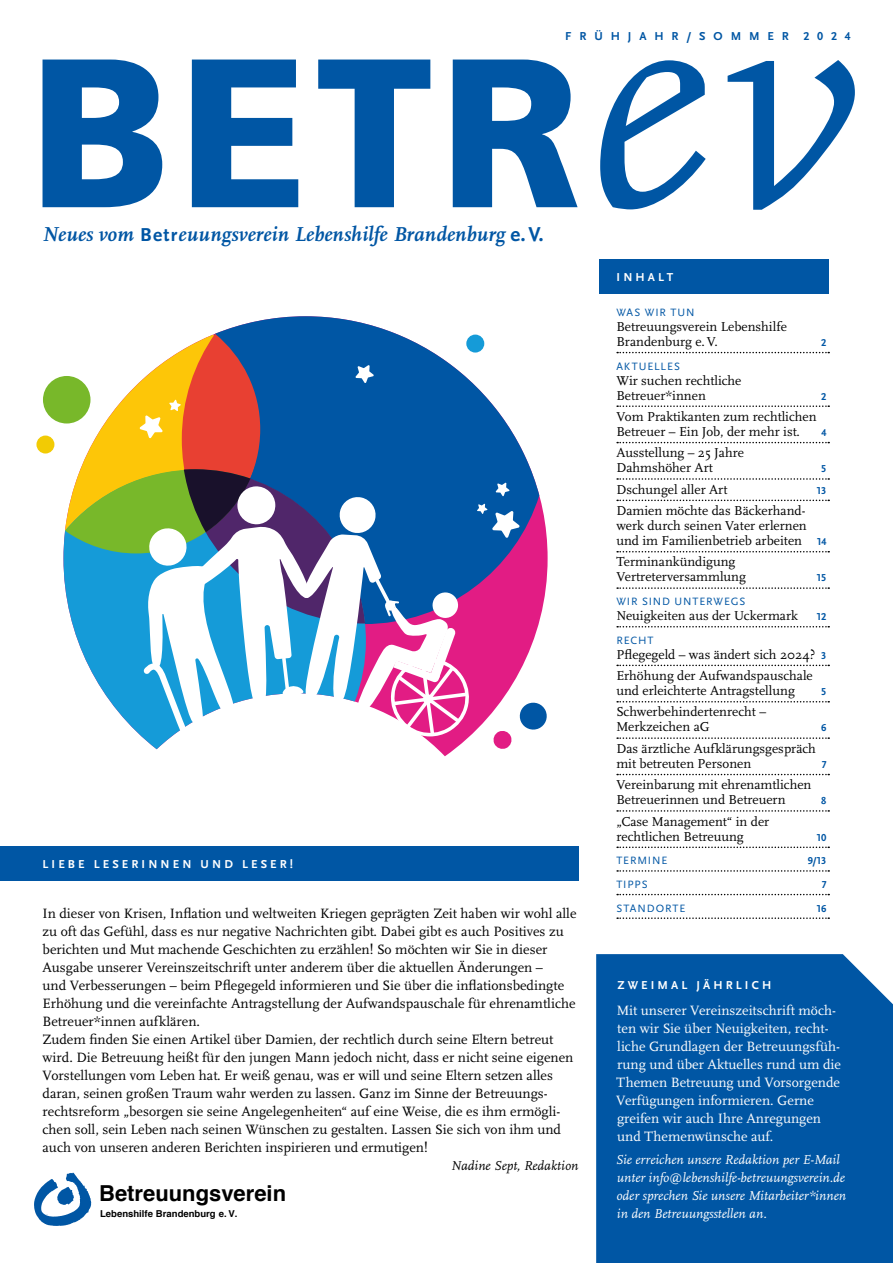
<style>
.page{position:relative;width:893px;height:1263px;background:#fff}
.page>*{position:absolute;margin:0;border:0;box-sizing:border-box;transform-origin:0 0}
.t1{font:700 22.05px "Helvetica";color:#000}
.Rubrik{font:italic 700 21px "Scala Pro";letter-spacing:.01em;color:#0056a4}
.Fließtext_ohne_Abstand{font:14.1px/18px "Scala Pro";color:#000}
.t2{font:14.1px/18px "Scala Pro";color:#fff}
.IHV-Text{font:13.5px/15px "Scala Pro";color:#000}
.t3{font:italic 13.5px/18px "Scala Pro";color:#fff}
.Fließtext_Kursiv__RB{font:italic 13.5px "Scala Pro";color:#000}
.Rubrik_weiss{font:700 12px "Scala Sans Pro";letter-spacing:.26em;color:#fff}
.Rubrik-2{font:700 12px "Scala Sans Pro";letter-spacing:.66em;color:#0056a4}
.IHV-Text-2{font:11.1px "Scala Sans Pro";letter-spacing:.08em;color:#0056a4}
.IHV-Text-3{font:700 10.5px "Scala Sans Pro";color:#0056a4}
.t4{font:700 9.6px "Helvetica";color:#000}
.s1{font-family:"Scala Sans Pro";font-style:normal;font-size:19.5px}
.s2{font-family:"Scala Sans Pro";font-style:normal}
.s3{font-family:"Scala Sans Pro";font-weight:700;font-size:10.5px;color:#0056a4}
</style>
<div class="page">
<svg style="left:43px;top:60px;width:812px;height:150px"></svg>
<svg style="left:34px;top:1172px;width:57px;height:54px"></svg>
<svg style="left:617px;top:352px;width:212px;height:1px"></svg>
<svg style="left:617px;top:405px;width:212px;height:2px"></svg>
<svg style="left:617px;top:442px;width:212px;height:1px"></svg>
<svg style="left:617px;top:478px;width:212px;height:2px"></svg>
<svg style="left:617px;top:500px;width:212px;height:1px"></svg>
<svg style="left:617px;top:551px;width:212px;height:1px"></svg>
<svg style="left:617px;top:587px;width:212px;height:2px"></svg>
<svg style="left:617px;top:626px;width:212px;height:1px"></svg>
<svg style="left:617px;top:665px;width:212px;height:1px"></svg>
<svg style="left:617px;top:701px;width:212px;height:1px"></svg>
<svg style="left:617px;top:737px;width:212px;height:2px"></svg>
<svg style="left:617px;top:774px;width:212px;height:1px"></svg>
<svg style="left:617px;top:810px;width:212px;height:2px"></svg>
<svg style="left:617px;top:846px;width:212px;height:2px"></svg>
<svg style="left:617px;top:870px;width:212px;height:2px"></svg>
<svg style="left:617px;top:894px;width:212px;height:1px"></svg>
<svg style="left:617px;top:917px;width:212px;height:2px"></svg>
<div style="left:0;top:846px;width:578px;height:34px;background:#0056a4"></div>
<div style="left:600px;top:259px;width:229px;height:34px;background:#0056a4"></div>
<div style="left:596px;top:954px;width:297px;height:309px;background:#0056a4"></div>
<svg style="left:63px;top:423px;width:485px;height:333px"></svg>
<div style="left:43px;top:376px;width:47px;height:47px;background:#78b82a;border-radius:50%"></div>
<div style="left:36px;top:436px;width:18px;height:17px;background:#f2cb04;border-radius:50%"></div>
<svg style="left:492px;top:701px;width:56px;height:49px"></svg>
<svg style="left:214px;top:316px;width:325px;height:308px"></svg>
<svg style="left:63px;top:470px;width:303px;height:279px"></svg>
<svg style="left:495px;top:482px;width:15px;height:14px"></svg>
<svg style="left:477px;top:504px;width:43px;height:34px"></svg>
<svg style="left:65px;top:334px;width:405px;height:403px"></svg>
<p class="Rubrik-2" style="left:565px;top:30px;width:287px">FRÜHJAHR/SOMMER 2024</p>
<p class="Rubrik" style="left:43px;top:222px;width:503px">Neues vom <span class="s1">Betr</span>euungsverein Lebenshilfe Brandenburg <span class="s2">e.V.</span></p>
<h2 class="Rubrik_weiss" style="left:617px;top:270px;width:58px">INHALT</h2>
<p class="IHV-Text-2" style="left:616px;top:306px;width:80px">WAS WIR TUN</p>
<p class="IHV-Text" style="left:616px;top:319px;width:172px">Betreuungsverein Lebenshilfe<br>Brandenburg e.V.</p>
<p class="IHV-Text-2" style="left:616px;top:359px;width:65px">AKTUELLES</p>
<p class="IHV-Text" style="left:616px;top:373px;width:127px">Wir suchen rechtliche<br>Betreuer*innen</p>
<p class="IHV-Text-3" style="left:821px;top:336px;width:7px">2</p>
<p class="IHV-Text-3" style="left:821px;top:390px;width:7px">2</p>
<p class="IHV-Text" style="left:616px;top:409px;width:202px">Vom Praktikanten zum rechtlichen<br>Betreuer – Ein Job, der mehr ist.</p>
<p class="IHV-Text-3" style="left:821px;top:426px;width:6px">4</p>
<p class="IHV-Text" style="left:616px;top:445px;width:129px">Ausstellung – 25 Jahre<br>Dahmshöher Art</p>
<p class="IHV-Text-3" style="left:821px;top:463px;width:7px">5</p>
<p class="IHV-Text" style="left:616px;top:482px;width:112px">Dschungel aller Art</p>
<p class="IHV-Text-3" style="left:817px;top:484px;width:11px">13</p>
<p class="IHV-Text" style="left:616px;top:503px;width:211px">Damien möchte das Bäckerhand&shy;werk durch seinen Vater erlernen und im Familienbetrieb arbeiten <span class="s3">14</span></p>
<p class="IHV-Text" style="left:616px;top:555px;width:131px">Terminankündigung<br>Vertreterversammlung</p>
<p class="IHV-Text-3" style="left:817px;top:572px;width:11px">15</p>
<p class="IHV-Text-2" style="left:616px;top:595px;width:131px">WIR SIND UNTERWEGS</p>
<p class="IHV-Text" style="left:616px;top:608px;width:183px">Neuigkeiten aus der Uckermark</p>
<p class="IHV-Text-3" style="left:817px;top:611px;width:11px">12</p>
<p class="IHV-Text-2" style="left:616px;top:634px;width:39px">RECHT</p>
<p class="IHV-Text" style="left:616px;top:647px;width:212px">Pflegegeld – was ändert sich 2024? <span class="s3">3</span></p>
<p class="IHV-Text" style="left:616px;top:668px;width:198px">Erhöhung der Aufwandspauschale und erleichterte Antragstellung</p>
<p class="IHV-Text-3" style="left:821px;top:686px;width:7px">5</p>
<p class="IHV-Text" style="left:616px;top:705px;width:151px">Schwerbehindertenrecht –<br>Merkzeichen aG</p>
<p class="IHV-Text-3" style="left:821px;top:722px;width:7px">6</p>
<p class="IHV-Text" style="left:616px;top:741px;width:201px">Das ärztliche Aufklärungsgespräch mit betreuten Personen</p>
<p class="IHV-Text-3" style="left:822px;top:758px;width:6px">7</p>
<p class="IHV-Text" style="left:616px;top:777px;width:197px">Vereinbarung mit ehrenamtlichen<br>Betreuerinnen und Betreuern</p>
<p class="IHV-Text-3" style="left:821px;top:795px;width:7px">8</p>
<p class="IHV-Text" style="left:616px;top:814px;width:154px">„Case Management“ in der rechtlichen Betreuung</p>
<p class="IHV-Text-3" style="left:817px;top:831px;width:11px">10</p>
<h2 class="Rubrik_weiss" style="left:43px;top:857px;width:252px">LIEBE LESERINNEN UND LESER!</h2>
<p class="Fließtext_ohne_Abstand" style="left:43px;top:905px;width:536px">In dieser von Krisen, Inflation und weltweiten Kriegen geprägten Zeit haben wir wohl alle zu oft das Gefühl, dass es nur negative Nachrichten gibt. Dabei gibt es auch Positives zu berichten und Mut machende Geschichten zu erzählen! So möchten wir Sie in dieser Ausgabe unserer Vereinszeitschrift unter anderem über die aktuellen Änderungen –<br>und Verbesserungen – beim Pflegegeld informieren und Sie über die inflationsbedingte Erhöhung und die vereinfachte Antragstellung der Aufwandspauschale für ehrenamtliche Betreuer*innen aufklären.</p>
<p class="Fließtext_ohne_Abstand" style="left:43px;top:1031px;width:532px">Zudem finden Sie einen Artikel über Damien, der rechtlich durch seine Eltern betreut wird. Die Betreuung heißt für den jungen Mann jedoch nicht, dass er nicht seine eigenen Vorstellungen vom Leben hat. Er weiß genau, was er will und seine Eltern setzen alles daran, seinen großen Traum wahr werden zu lassen. Ganz im Sinne der Betreuungs&shy;rechtsreform „besorgen sie seine Angelegenheiten“ auf eine Weise, die es ihm ermögli&shy;chen soll, sein Leben nach seinen Wünschen zu gestalten. Lassen Sie sich von ihm und auch von unseren anderen Berichten inspirieren und ermutigen!</p>
<p class="Fließtext_Kursiv__RB" style="left:451px;top:1158px;width:129px">Nadine Sept, Redaktion</p>
<h1 class="t1" style="left:99px;top:1175px;width:188px">Betreuungsverein</h1>
<p class="t4" style="left:100px;top:1206px;width:139px">Lebenshilfe Brandenburg e. V.</p>
<p class="IHV-Text-2" style="left:616px;top:854px;width:52px">TERMINE</p>
<p class="IHV-Text-3" style="left:808px;top:855px;width:20px">9/13</p>
<p class="IHV-Text-2" style="left:616px;top:878px;width:33px">TIPPS</p>
<p class="IHV-Text-3" style="left:822px;top:878px;width:6px">7</p>
<p class="IHV-Text-2" style="left:616px;top:901px;width:71px">STANDORTE</p>
<p class="IHV-Text-3" style="left:817px;top:902px;width:11px">16</p>
<p class="Rubrik_weiss" style="left:617px;top:978px;width:155px">ZWEIMAL JÄHRLICH</p>
<p class="t2" style="left:616px;top:1002px;width:226px">Mit unserer Vereinszeitschrift möch&shy;ten wir Sie über Neuigkeiten, recht&shy;liche Grundlagen der Betreuungsfüh&shy;rung und über Aktuelles rund um die Themen Betreuung und Vorsorgende Verfügungen informieren. Gerne greifen wir auch Ihre Anregungen und Themenwünsche auf.</p>
<p class="t3" style="left:616px;top:1150px;width:232px">Sie erreichen unsere Redaktion per E-Mail unter info@lebenshilfe-betreuungsverein.de oder sprechen Sie unsere Mitarbeiter*innen in den Betreuungsstellen an.</p>
</div>
